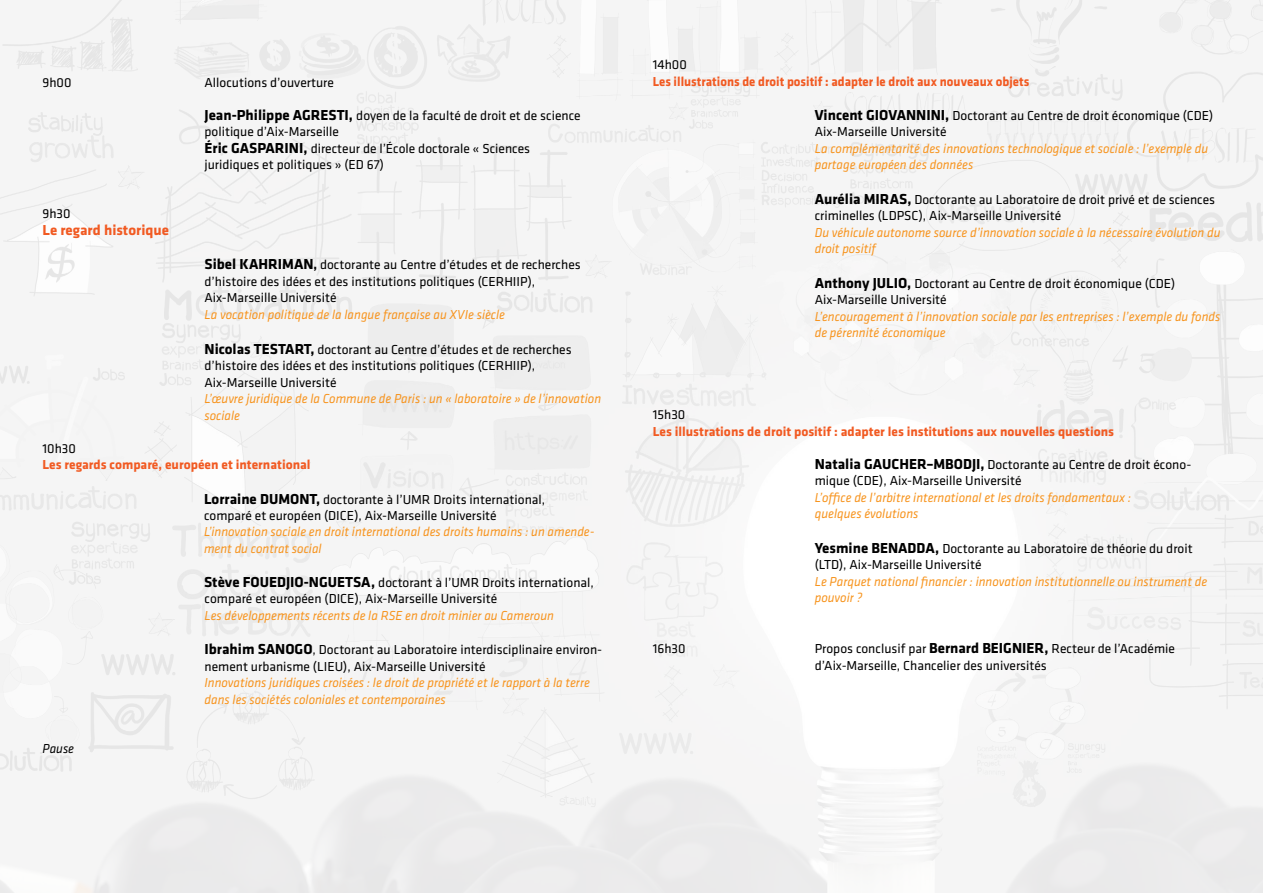
<style>
.page{position:relative;width:1263px;height:893px;background:#fff}
.page>*{position:absolute;margin:0;border:0;box-sizing:border-box;transform-origin:0 0}
.t1{font:700 15px "Klavika";color:#f15a22}
.t2{font:13.5px/16.5px "Klavika";color:#000}
.t3{font:italic 13.5px/16.5px "Klavika";color:#f7941e;scale:.95 1}
.t4{font:700 13.5px "Klavika";color:#f15a22}
.t5{font:700 13.5px "Klavika";color:#f15a22;scale:.95 1}
.t6{font:italic 13.5px "Klavika";color:#000;scale:.95 1}
.s1{font-weight:700;font-size:15px}
.s2{font-weight:700}
</style>
<div class="page">
<img style="left:0;top:0;width:1263px;height:893px">
<p class="t2" style="left:43px;top:74px;width:31px">9h00</p>
<p class="t2" style="left:205px;top:74px;width:131px">Allocutions d’ouverture</p>
<p class="t2" style="left:205px;top:107px;width:378px"><span class="s1">Jean-Philippe AGRESTI,</span> doyen de la faculté de droit et de science politique d’Aix-Marseille<br><span class="s1">Éric GASPARINI,</span> directeur de l’École doctorale « Sciences juridiques et politiques » (ED 67)</p>
<p class="t2" style="left:43px;top:206px;width:30px">9h30</p>
<p class="t1" style="left:43px;top:222px;width:128px">Le regard historique</p>
<p class="t2" style="left:205px;top:257px;width:378px"><span class="s1">Sibel KAHRIMAN</span><span class="s2">,</span> doctorante au Centre d’études et de recherches d’histoire des idées et des institutions politiques (CERHIIP),<br>Aix-Marseille Université</p>
<p class="t3" style="left:205px;top:306px;width:318px">La vocation politique de la langue française au XVIe siècle</p>
<p class="t2" style="left:205px;top:341px;width:369px"><span class="s1">Nicolas TESTART,</span> doctorant au Centre d’études et de recherches d’histoire des idées et des institutions politiques (CERHIIP),<br>Aix-Marseille Université</p>
<p class="t3" style="left:205px;top:390px;width:419px">L’œuvre juridique de la Commune de Paris : un « laboratoire » de l’innovation sociale</p>
<p class="t2" style="left:43px;top:440px;width:35px">10h30</p>
<p class="t4" style="left:43px;top:457px;width:270px">Les regards comparé, européen et international</p>
<p class="t2" style="left:204px;top:491px;width:343px"><span class="s1">Lorraine DUMONT,</span> doctorante à l’UMR Droits international, comparé et européen (DICE), Aix-Marseille Université</p>
<p class="t3" style="left:204px;top:524px;width:413px">L’innovation sociale en droit international des droits humains : un amende&shy;ment du contrat social</p>
<p class="t2" style="left:204px;top:575px;width:391px"><span class="s1">Stève FOUEDJIO-NGUETSA,</span> doctorant à l’UMR Droits international, comparé et européen (DICE), Aix-Marseille Université</p>
<p class="t3" style="left:205px;top:607px;width:369px">Les développements récents de la RSE en droit minier au Cameroun</p>
<p class="t2" style="left:205px;top:642px;width:399px"><span class="s1">Ibrahim SANOGO</span>, Doctorant au Laboratoire interdisciplinaire environ&shy;nement urbanisme (LIEU), Aix-Marseille Université</p>
<p class="t3" style="left:205px;top:675px;width:407px">Innovations juridiques croisées : le droit de propriété et le rapport à la terre dans les sociétés coloniales et contemporaines</p>
<p class="t6" style="left:43px;top:741px;width:35px">Pause</p>
<p class="t2" style="left:653px;top:57px;width:36px">14h00</p>
<p class="t5" style="left:653px;top:74px;width:398px">Les illustrations de droit positif : adapter le droit aux nouveaux objets</p>
<p class="t2" style="left:815px;top:108px;width:400px"><span class="s1">Vincent GIOVANNINI,</span> Doctorant au Centre de droit économique (CDE)<br>Aix-Marseille Université</p>
<p class="t3" style="left:815px;top:140px;width:416px">La complémentarité des innovations technologique et sociale : l’exemple du partage européen des données</p>
<p class="t2" style="left:815px;top:192px;width:402px"><span class="s1">Aurélia MIRAS,</span> Doctorante au Laboratoire de droit privé et de sciences criminelles (LDPSC), Aix-Marseille Université</p>
<p class="t3" style="left:815px;top:224px;width:429px">Du véhicule autonome source d’innovation sociale à la nécessaire évolution du droit positif</p>
<p class="t2" style="left:815px;top:275px;width:362px"><span class="s1">Anthony JULIO,</span> Doctorant au Centre de droit économique (CDE)<br>Aix-Marseille Université</p>
<p class="t3" style="left:815px;top:308px;width:429px">L’encouragement à l’innovation sociale par les entreprises : l’exemple du fonds de pérennité économique</p>
<p class="t2" style="left:653px;top:407px;width:34px">15h30</p>
<p class="t4" style="left:653px;top:424px;width:463px">Les illustrations de droit positif : adapter les institutions aux nouvelles questions</p>
<p class="t2" style="left:815px;top:456px;width:378px"><span class="s1">Natalia GAUCHER–MBODJI,</span> Doctorante au Centre de droit écono&shy;mique (CDE), Aix-Marseille Université</p>
<p class="t3" style="left:815px;top:489px;width:335px">L’office de l’arbitre international et les droits fondamentaux : quelques évolutions</p>
<p class="t2" style="left:815px;top:540px;width:379px"><span class="s1">Yesmine BENADDA,</span> Doctorante au Laboratoire de théorie du droit (LTD), Aix-Marseille Université</p>
<p class="t3" style="left:815px;top:573px;width:415px">Le Parquet national financier : innovation institutionnelle ou instrument de pouvoir ?</p>
<p class="t2" style="left:653px;top:640px;width:34px">16h30</p>
<p class="t2" style="left:815px;top:640px;width:362px">Propos conclusif par <span class="s1">Bernard BEIGNIER,</span> Recteur de l’Académie d’Aix-Marseille, Chancelier des universités</p>
</div>
